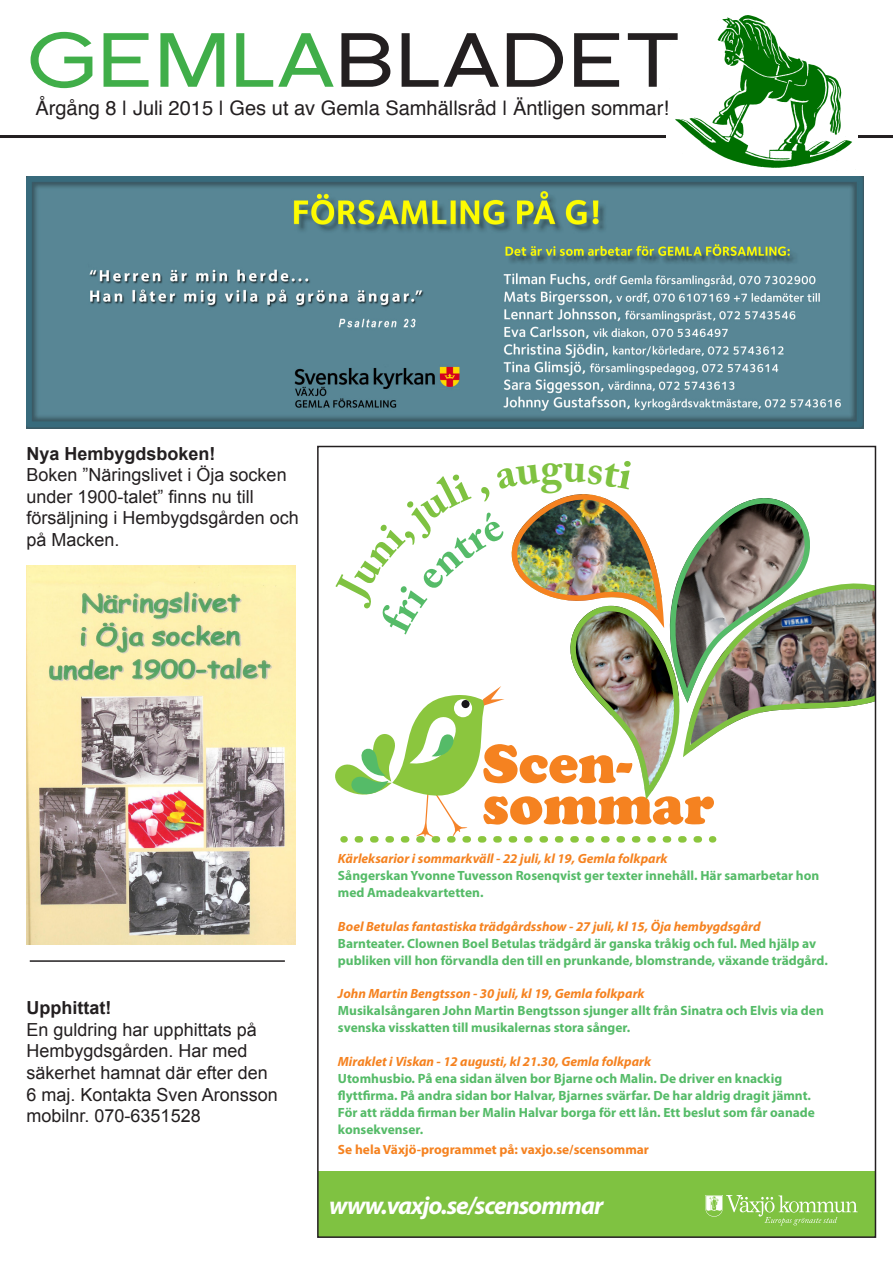
<style>
.page{position:relative;width:893px;height:1263px;background:#fff}
.page>*{position:absolute;margin:0;border:0;box-sizing:border-box;transform-origin:0 0}
.t1{font:76.5px "Florencesans Exp";color:#231f20}
.t2{font:900 56.55px/41.2px "Cooper";color:#f58220}
.t3{font:italic 700 25.2px "Myriad Pro";letter-spacing:-.04em;color:#fff}
.t4{font:20.1px "Helvetica";color:#231f20}
.t5{font:18px/21.6px "Arial";color:#231f20}
.t6{font:700 18px "Arial";color:#231f20}
.t7{font:700 13.35px/16.8px "Myriad Pro";color:#55bb68}
.t8{font:700 13.35px "Myriad Pro";color:#f58220}
.s1{color:#40ae49}
.s2{font-style:italic;color:#f58220}
</style>
<div class="page">
<hr style="left:0;top:135px;width:893px;height:3px;background:#231f20">
<img style="left:666px;top:15px;width:192px;height:153px">
<div style="left:318px;top:1171px;width:557px;height:66px;background:#7fc241"></div>
<svg style="left:705px;top:1195px;width:153px;height:30px"></svg>
<img style="left:27px;top:566px;width:268px;height:379px">
<hr style="left:30px;top:960px;width:255px;height:2px;background:#231f20">
<img style="left:27px;top:176px;width:837px;height:253px">
<img style="left:329px;top:445px;width:546px;height:398px">
<p class="t1" style="left:27px;top:20px;width:655px"><span class="s1">GEMLA</span>BLADET</p>
<p class="t4" style="left:35px;top:92px;width:635px">Årgång 8 | Juli 2015 | Ges ut av Gemla Samhällsråd | Äntligen sommar!</p>
<p class="t6" style="left:27px;top:441px;width:191px">Nya Hembygdsboken!</p>
<p class="t5" style="left:27px;top:464px;width:262px">Boken ”Näringslivet i Öja socken under 1900-talet” finns nu till</p>
<p class="t5" style="left:27px;top:507px;width:274px">försäljning i Hembygdsgården och på Macken.</p>
<p class="t6" style="left:27px;top:996px;width:86px">Upphittat!</p>
<p class="t5" style="left:27px;top:1019px;width:253px">En guldring har upphittats på<br>Hembygdsgården. Har med säkerhet hamnat där efter den<br>6 maj. Kontakta Sven Aronsson mobilnr. 070-6351528</p>
<p class="t2" style="left:482px;top:743px;width:234px">Scen&shy;sommar</p>
<p class="t7" style="left:338px;top:850px;width:483px"><span class="s2">Kärleksarior i sommarkväll - 22 juli, kl 19, Gemla folkpark<br></span>Sångerskan Yvonne Tuvesson Rosenqvist ger texter innehåll. Här samarbetar hon med Amadeakvartetten.</p>
<p class="t7" style="left:338px;top:918px;width:491px"><span class="s2">Boel Betulas fantastiska trädgårdsshow - 27 juli, kl 15, Öja hembygdsgård<br></span>Barnteater. Clownen Boel Betulas trädgård är ganska tråkig och ful. Med hjälp av publiken vill hon förvandla den till en prunkande, blomstrande, växande trädgård.</p>
<p class="t7" style="left:338px;top:985px;width:487px"><span class="s2">John Martin Bengtsson - 30 juli, kl 19, Gemla folkpark<br></span>Musikalsångaren John Martin Bengtsson sjunger allt från Sinatra och Elvis via den svenska visskatten till musikalernas stora sånger.</p>
<p class="t7" style="left:338px;top:1053px;width:479px"><span class="s2">Miraklet i Viskan - 12 augusti, kl 21.30, Gemla folkpark<br></span>Utomhusbio. På ena sidan älven bor Bjarne och Malin. De driver en knackig flyttfirma. På andra sidan bor Halvar, Bjarnes svärfar. De har aldrig dragit jämnt.<br>För att rädda firman ber Malin Halvar borga för ett lån. Ett beslut som får oanade konsekvenser.</p>
<p class="t8" style="left:338px;top:1140px;width:313px">Se hela Växjö-programmet på: vaxjo.se/scensommar</p>
<p class="t3" style="left:329px;top:1189px;width:276px">www.vaxjo.se/scensommar</p>
</div>
